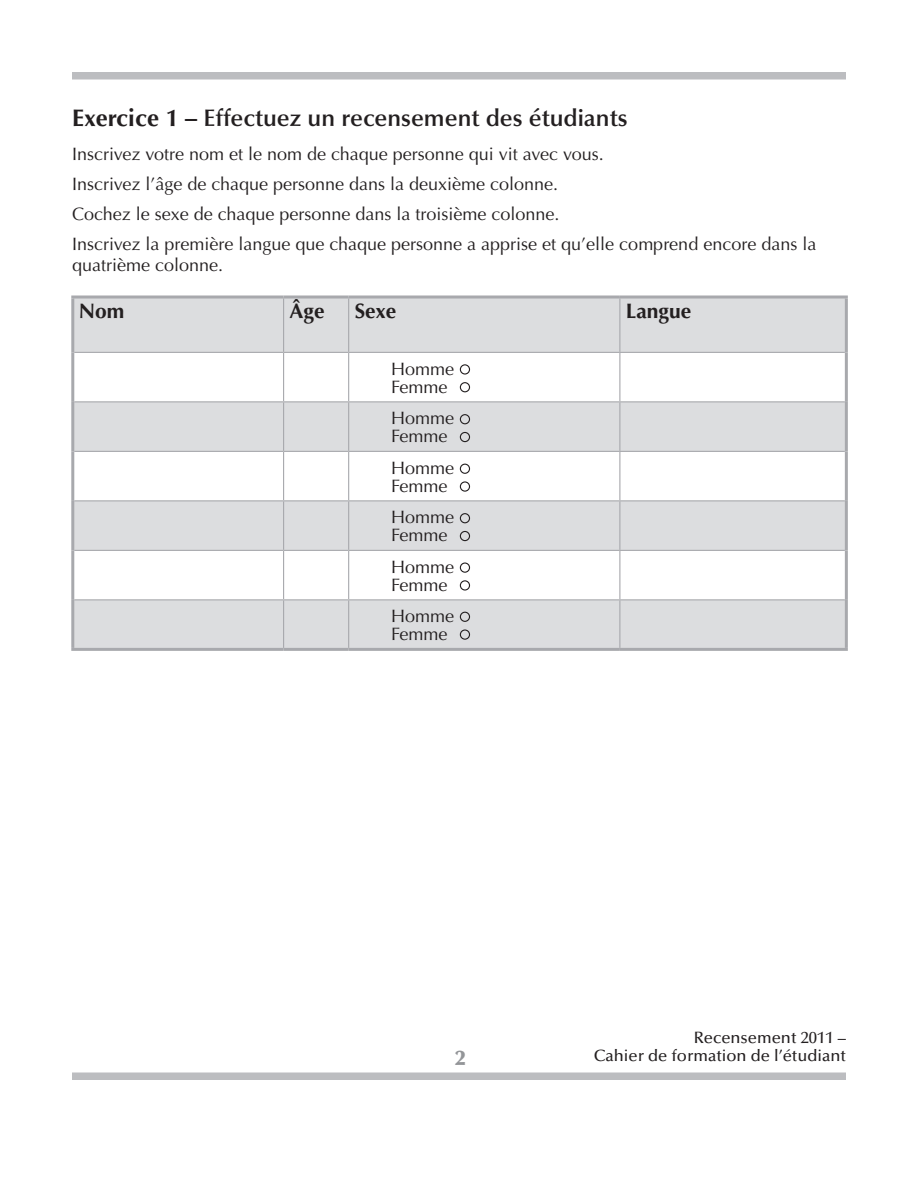
<style>
.page{position:relative;width:918px;height:1188px;background:#fff}
.page>*{position:absolute;margin:0;border:0;box-sizing:border-box;transform-origin:0 0}
.Exercises-Subtitle{font:600 24px "Optima";color:#231f20}
.Table_2_Header{font:700 21px "Optima";color:#231f20}
.Page_number_footer{font:900 21px "Optima";color:#939598}
.Body-E{font:18px/21px "Optima";color:#231f20}
.Table_2_Data_Flush_r{font:18px/18px "Optima";color:#231f20}
.TK_footer-F{font:500 16.5px "Optima";color:#231f20}
.s1{font-weight:700}
</style>
<div class="page">
<div style="left:72px;top:1072px;width:774px;height:8px;background:#bcbdc0"></div>
<div style="left:72px;top:72px;width:774px;height:8px;background:#bcbdc0"></div>
<svg style="left:73px;top:298px;width:773px;height:350px;fill:#dcdddf"></svg>
<hr style="left:71px;top:296px;width:213px;height:2px;background:#a8a9ad">
<hr style="left:71px;top:299px;width:3px;height:53px;background:#a8a9ad">
<hr style="left:284px;top:296px;width:65px;height:2px;background:#a8a9ad">
<hr style="left:349px;top:296px;width:271px;height:2px;background:#a8a9ad">
<hr style="left:620px;top:296px;width:228px;height:2px;background:#a8a9ad">
<hr style="left:845px;top:299px;width:3px;height:53px;background:#a8a9ad">
<hr style="left:71px;top:352px;width:3px;height:50px;background:#a8a9ad">
<hr style="left:845px;top:352px;width:3px;height:50px;background:#a8a9ad">
<hr style="left:71px;top:402px;width:3px;height:49px;background:#a8a9ad">
<hr style="left:845px;top:402px;width:3px;height:49px;background:#a8a9ad">
<hr style="left:71px;top:451px;width:3px;height:50px;background:#a8a9ad">
<hr style="left:845px;top:451px;width:3px;height:50px;background:#a8a9ad">
<hr style="left:71px;top:501px;width:3px;height:49px;background:#a8a9ad">
<hr style="left:845px;top:501px;width:3px;height:49px;background:#a8a9ad">
<hr style="left:71px;top:550px;width:3px;height:50px;background:#a8a9ad">
<hr style="left:845px;top:550px;width:3px;height:50px;background:#a8a9ad">
<hr style="left:71px;top:600px;width:3px;height:48px;background:#a8a9ad">
<hr style="left:845px;top:600px;width:3px;height:48px;background:#a8a9ad">
<hr style="left:71px;top:648px;width:213px;height:3px;background:#a8a9ad">
<hr style="left:284px;top:648px;width:65px;height:3px;background:#a8a9ad">
<hr style="left:349px;top:648px;width:271px;height:3px;background:#a8a9ad">
<hr style="left:620px;top:648px;width:228px;height:3px;background:#a8a9ad">
<hr style="left:283px;top:299px;width:1px;height:53px;background:#a8a9ad">
<hr style="left:348px;top:299px;width:1px;height:53px;background:#a8a9ad">
<hr style="left:619px;top:299px;width:1px;height:53px;background:#a8a9ad">
<hr style="left:74px;top:352px;width:210px;height:1px;background:#a8a9ad">
<hr style="left:284px;top:352px;width:65px;height:1px;background:#a8a9ad">
<hr style="left:283px;top:353px;width:1px;height:48px;background:#a8a9ad">
<hr style="left:349px;top:352px;width:271px;height:1px;background:#a8a9ad">
<hr style="left:348px;top:353px;width:1px;height:48px;background:#a8a9ad">
<hr style="left:620px;top:352px;width:225px;height:1px;background:#a8a9ad">
<hr style="left:619px;top:353px;width:1px;height:48px;background:#a8a9ad">
<hr style="left:74px;top:401px;width:210px;height:1px;background:#a8a9ad">
<hr style="left:284px;top:401px;width:65px;height:1px;background:#a8a9ad">
<hr style="left:283px;top:402px;width:1px;height:49px;background:#a8a9ad">
<hr style="left:349px;top:401px;width:271px;height:1px;background:#a8a9ad">
<hr style="left:348px;top:402px;width:1px;height:49px;background:#a8a9ad">
<hr style="left:620px;top:401px;width:225px;height:1px;background:#a8a9ad">
<hr style="left:619px;top:402px;width:1px;height:49px;background:#a8a9ad">
<hr style="left:74px;top:451px;width:210px;height:1px;background:#a8a9ad">
<hr style="left:284px;top:451px;width:65px;height:1px;background:#a8a9ad">
<hr style="left:283px;top:452px;width:1px;height:48px;background:#a8a9ad">
<hr style="left:349px;top:451px;width:271px;height:1px;background:#a8a9ad">
<hr style="left:348px;top:452px;width:1px;height:48px;background:#a8a9ad">
<hr style="left:620px;top:451px;width:225px;height:1px;background:#a8a9ad">
<hr style="left:619px;top:452px;width:1px;height:48px;background:#a8a9ad">
<hr style="left:74px;top:500px;width:210px;height:1px;background:#a8a9ad">
<hr style="left:284px;top:500px;width:65px;height:1px;background:#a8a9ad">
<hr style="left:283px;top:501px;width:1px;height:49px;background:#a8a9ad">
<hr style="left:349px;top:500px;width:271px;height:1px;background:#a8a9ad">
<hr style="left:348px;top:501px;width:1px;height:49px;background:#a8a9ad">
<hr style="left:620px;top:500px;width:225px;height:1px;background:#a8a9ad">
<hr style="left:619px;top:501px;width:1px;height:49px;background:#a8a9ad">
<hr style="left:74px;top:550px;width:210px;height:1px;background:#a8a9ad">
<hr style="left:284px;top:550px;width:65px;height:1px;background:#a8a9ad">
<hr style="left:283px;top:551px;width:1px;height:48px;background:#a8a9ad">
<hr style="left:349px;top:550px;width:271px;height:1px;background:#a8a9ad">
<hr style="left:348px;top:551px;width:1px;height:48px;background:#a8a9ad">
<hr style="left:620px;top:550px;width:225px;height:1px;background:#a8a9ad">
<hr style="left:619px;top:551px;width:1px;height:48px;background:#a8a9ad">
<hr style="left:74px;top:599px;width:210px;height:1px;background:#a8a9ad">
<hr style="left:284px;top:599px;width:65px;height:1px;background:#a8a9ad">
<hr style="left:283px;top:600px;width:1px;height:48px;background:#a8a9ad">
<hr style="left:349px;top:599px;width:271px;height:1px;background:#a8a9ad">
<hr style="left:348px;top:600px;width:1px;height:48px;background:#a8a9ad">
<hr style="left:620px;top:599px;width:225px;height:1px;background:#a8a9ad">
<hr style="left:619px;top:600px;width:1px;height:48px;background:#a8a9ad">
<div style="left:460px;top:364px;width:10px;height:11px;border:1px solid #231f20;border-radius:50%"></div>
<div style="left:460px;top:382px;width:10px;height:10px;border:1px solid #231f20;border-radius:50%"></div>
<div style="left:460px;top:414px;width:10px;height:10px;border:1px solid #231f20;border-radius:50%"></div>
<div style="left:460px;top:432px;width:10px;height:10px;border:1px solid #231f20;border-radius:50%"></div>
<div style="left:460px;top:464px;width:10px;height:10px;border:1px solid #231f20;border-radius:50%"></div>
<div style="left:460px;top:481px;width:10px;height:11px;border:1px solid #231f20;border-radius:50%"></div>
<div style="left:460px;top:513px;width:10px;height:10px;border:1px solid #231f20;border-radius:50%"></div>
<div style="left:460px;top:531px;width:10px;height:10px;border:1px solid #231f20;border-radius:50%"></div>
<div style="left:460px;top:562px;width:10px;height:11px;border:1px solid #231f20;border-radius:50%"></div>
<div style="left:460px;top:580px;width:10px;height:11px;border:1px solid #231f20;border-radius:50%"></div>
<div style="left:460px;top:612px;width:10px;height:10px;border:1px solid #231f20;border-radius:50%"></div>
<div style="left:460px;top:629px;width:10px;height:11px;border:1px solid #231f20;border-radius:50%"></div>
<p class="Exercises-Subtitle" style="left:72px;top:104px;width:557px"><span class="s1">Exercice 1</span> – Effectuez un recensement des étudiants</p>
<p class="Body-E" style="left:72px;top:144px;width:533px">Inscrivez votre nom et le nom de chaque personne qui vit avec vous.</p>
<p class="Body-E" style="left:72px;top:174px;width:488px">Inscrivez l’âge de chaque personne dans la deuxième colonne.</p>
<p class="Body-E" style="left:72px;top:204px;width:489px">Cochez le sexe de chaque personne dans la troisième colonne.</p>
<p class="Body-E" style="left:72px;top:234px;width:746px">Inscrivez la première langue que chaque personne a apprise et qu’elle comprend encore dans la quatrième colonne.</p>
<p class="Table_2_Header" style="left:79px;top:299px;width:47px">Nom</p>
<p class="Table_2_Header" style="left:290px;top:299px;width:37px">Âge</p>
<p class="Table_2_Header" style="left:355px;top:299px;width:43px">Sexe</p>
<p class="Table_2_Header" style="left:626px;top:299px;width:67px">Langue</p>
<p class="Table_2_Data_Flush_r" style="left:391px;top:360px;width:64px">Homme<br>Femme</p>
<p class="Table_2_Data_Flush_r" style="left:391px;top:409px;width:64px">Homme<br>Femme</p>
<p class="Table_2_Data_Flush_r" style="left:391px;top:459px;width:64px">Homme<br>Femme</p>
<p class="Table_2_Data_Flush_r" style="left:391px;top:508px;width:64px">Homme<br>Femme</p>
<p class="Table_2_Data_Flush_r" style="left:391px;top:558px;width:64px">Homme<br>Femme</p>
<p class="Table_2_Data_Flush_r" style="left:391px;top:607px;width:64px">Homme<br>Femme</p>
<p class="TK_footer-F" style="left:694px;top:1029px;width:154px">Recensement 2011 –</p>
<p class="Page_number_footer" style="left:455px;top:1045px;width:12px">2</p>
<p class="TK_footer-F" style="left:594px;top:1047px;width:254px">Cahier de formation de l’étudiant</p>
</div>
